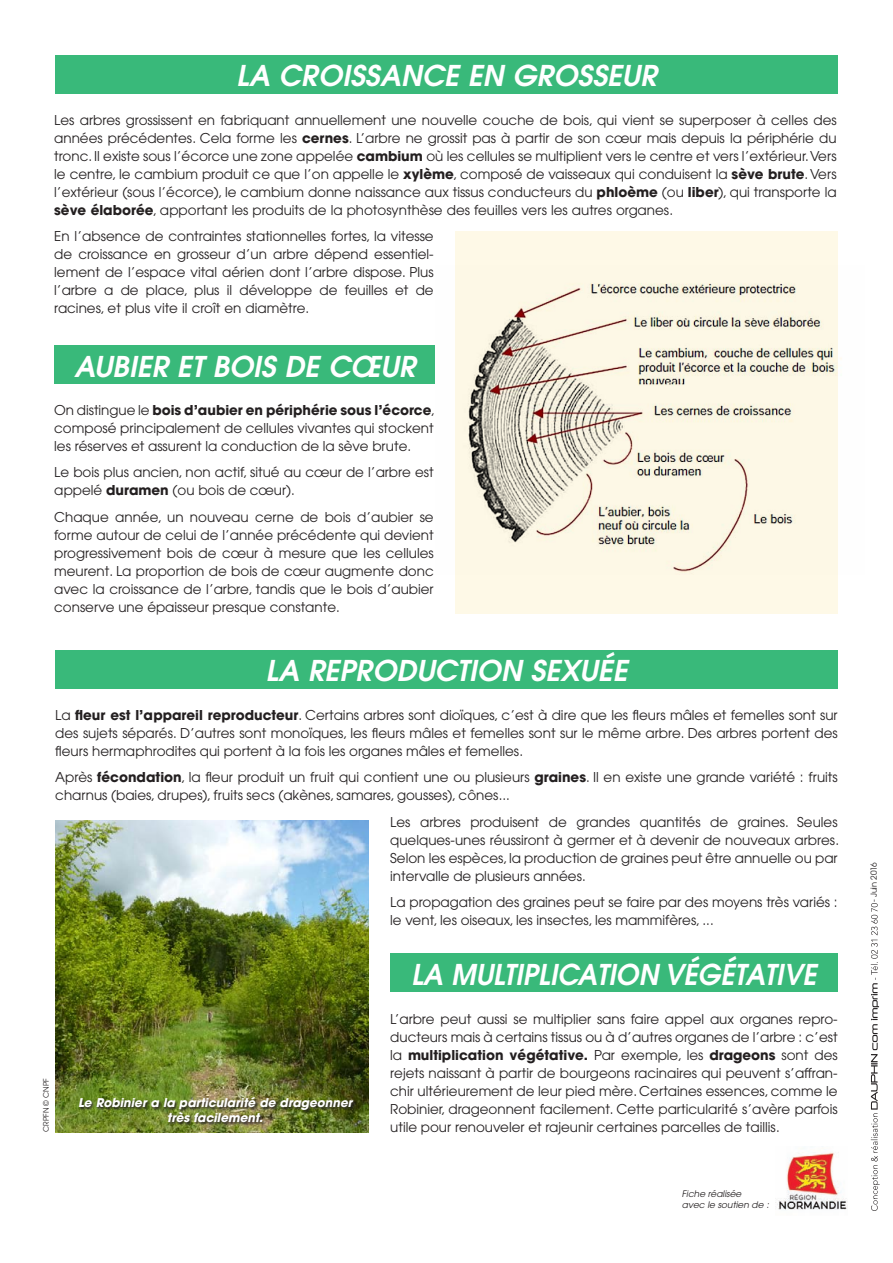
<style>
.page{position:relative;width:893px;height:1263px;background:#fff}
.page>*{position:absolute;margin:0;border:0;box-sizing:border-box;transform-origin:0 0}
.TEXTE_TEXTE{font:italic 600 28.5px "Avant Garde";color:#fff}
.TEXTE_TEXTE-2{font:italic 600 28.5px "Avant Garde";color:#fff;scale:.95 1}
.TEXTE_TEXTE-3{font:13.5px/18px "Avant Garde";color:#231f20;text-align:justify}
.TEXTE_TEXTE-4{font:italic 700 12px/15px "Avant Garde";color:#fff;text-align:center}
.TEXTE_TEXTE-5{font:italic 9px/10.5px "Avant Garde";color:#231f20}
.TEXTE_TEXTE-6{font:8.25px "Avant Garde";letter-spacing:-.02em;color:#231f20}
.t1{font:7.5px "Avant Garde";color:#231f20}
.s1{font-weight:700}
</style>
<div class="page">
<img style="left:777px;top:1146px;width:70px;height:64px">
<div style="left:55px;top:55px;width:783px;height:39px;background:#39b97a"></div>
<div style="left:55px;top:650px;width:783px;height:38px;background:#39b97a"></div>
<img style="left:55px;top:821px;width:314px;height:311px">
<div style="left:54px;top:345px;width:381px;height:39px;background:#39b97a"></div>
<div style="left:390px;top:954px;width:448px;height:38px;background:#39b97a"></div>
<div style="left:455px;top:231px;width:383px;height:383px;background:#fef9e7"></div>
<img style="left:468px;top:283px;width:374px;height:289px">
<svg style="left:871px;top:903px;width:9px;height:308px"></svg>
<img style="left:78px;top:1096px;width:279px;height:30px">
<p class="TEXTE_TEXTE" style="left:236px;top:57px;width:422px">LA CROISSANCE EN GROSSEUR</p>
<p class="TEXTE_TEXTE-3" style="left:54px;top:111px;width:784px">Les arbres grossissent en fabriquant annuellement une nouvelle couche de bois, qui vient se superposer à celles des années précédentes. Cela forme les <span class="s1">cernes</span>. L’arbre ne grossit pas à partir de son cœur mais depuis la périphérie du tronc. Il existe sous l’écorce une zone appelée <span class="s1">cambium</span> où les cellules se multiplient vers le centre et vers l’extérieur. Vers le centre, le cambium produit ce que l’on appelle le <span class="s1">xylème</span>, composé de vaisseaux qui conduisent la <span class="s1">sève brute</span>. Vers l’extérieur (sous l’écorce), le cambium donne naissance aux tissus conducteurs du <span class="s1">phloème</span> (ou <span class="s1">liber</span>), qui transporte la <span class="s1">sève élaborée</span>, apportant les produits de la photosynthèse des feuilles vers les autres organes.</p>
<p class="TEXTE_TEXTE-3" style="left:54px;top:227px;width:381px">En l’absence de contraintes stationnelles fortes, la vitesse de croissance en grosseur d’un arbre dépend essentiel&shy;lement de l’espace vital aérien dont l’arbre dispose. Plus l’arbre a de place, plus il développe de feuilles et de racines, et plus vite il croît en diamètre.</p>
<p class="TEXTE_TEXTE" style="left:74px;top:348px;width:343px">AUBIER ET BOIS DE CŒUR</p>
<p class="TEXTE_TEXTE-3" style="left:54px;top:401px;width:382px">On distingue le <span class="s1">bois d’aubier en périphérie sous l’écorce</span>, composé principalement de cellules vivantes qui stockent les réserves et assurent la conduction de la sève brute.</p>
<p class="TEXTE_TEXTE-3" style="left:54px;top:463px;width:381px">Le bois plus ancien, non actif, situé au cœur de l’arbre est appelé <span class="s1">duramen</span> (ou bois de cœur).</p>
<p class="TEXTE_TEXTE-3" style="left:54px;top:508px;width:381px">Chaque année, un nouveau cerne de bois d’aubier se forme autour de celui de l’année précédente qui devient progressivement bois de cœur à mesure que les cellules meurent. La proportion de bois de cœur augmente donc avec la croissance de l’arbre, tandis que le bois d’aubier conserve une épaisseur presque constante.</p>
<p class="TEXTE_TEXTE" style="left:265px;top:652px;width:363px">LA REPRODUCTION SEXUÉE</p>
<p class="TEXTE_TEXTE-3" style="left:55px;top:706px;width:784px">La <span class="s1">fleur est l’appareil reproducteur</span>. Certains arbres sont dioïques, c’est à dire que les fleurs mâles et femelles sont sur des sujets séparés. D’autres sont monoïques, les fleurs mâles et femelles sont sur le même arbre. Des arbres portent des fleurs hermaphrodites qui portent à la fois les organes mâles et femelles.</p>
<p class="TEXTE_TEXTE-3" style="left:55px;top:768px;width:784px">Après <span class="s1">fécondation</span>, la fleur produit un fruit qui contient une ou plusieurs <span class="s1">graines</span>. Il en existe une grande variété : fruits charnus (baies, drupes), fruits secs (akènes, samares, gousses), cônes...</p>
<p class="TEXTE_TEXTE-3" style="left:390px;top:813px;width:450px">Les arbres produisent de grandes quantités de graines. Seules quelques-unes réussiront à germer et à devenir de nouveaux arbres.<br>Selon les espèces, la production de graines peut être annuelle ou par intervalle de plusieurs années.</p>
<p class="TEXTE_TEXTE-3" style="left:390px;top:893px;width:449px">La propagation des graines peut se faire par des moyens très variés : le vent, les oiseaux, les insectes, les mammifères, ...</p>
<p class="t1" style="left:42px;top:1132px;width:55px;rotate:-90deg">CRPFN © CNPF</p>
<p class="TEXTE_TEXTE-4" style="left:78px;top:1095px;width:276px">Le Robinier a la particularité de drageonner très facilement.</p>
<p class="TEXTE_TEXTE-2" style="left:411px;top:956px;width:428px">LA MULTIPLICATION VÉGÉTATIVE</p>
<p class="TEXTE_TEXTE-3" style="left:390px;top:1010px;width:449px">L’arbre peut aussi se multiplier sans faire appel aux organes repro&shy;ducteurs mais à certains tissus ou à d’autres organes de l’arbre : c’est la <span class="s1">multiplication végétative.</span> Par exemple, les <span class="s1">drageons</span> sont des rejets naissant à partir de bourgeons racinaires qui peuvent s’affran&shy;chir ultérieurement de leur pied mère. Certaines essences, comme le Robinier, drageonnent facilement. Cette particularité s’avère parfois utile pour renouveler et rajeunir certaines parcelles de taillis.</p>
<p class="TEXTE_TEXTE-5" style="left:682px;top:1189px;width:88px">Fiche réalisée<br>avec le soutien de :</p>
<p class="TEXTE_TEXTE-6" style="left:869px;top:902px;width:42px;rotate:-90deg">- Juin 2016</p>
</div>
